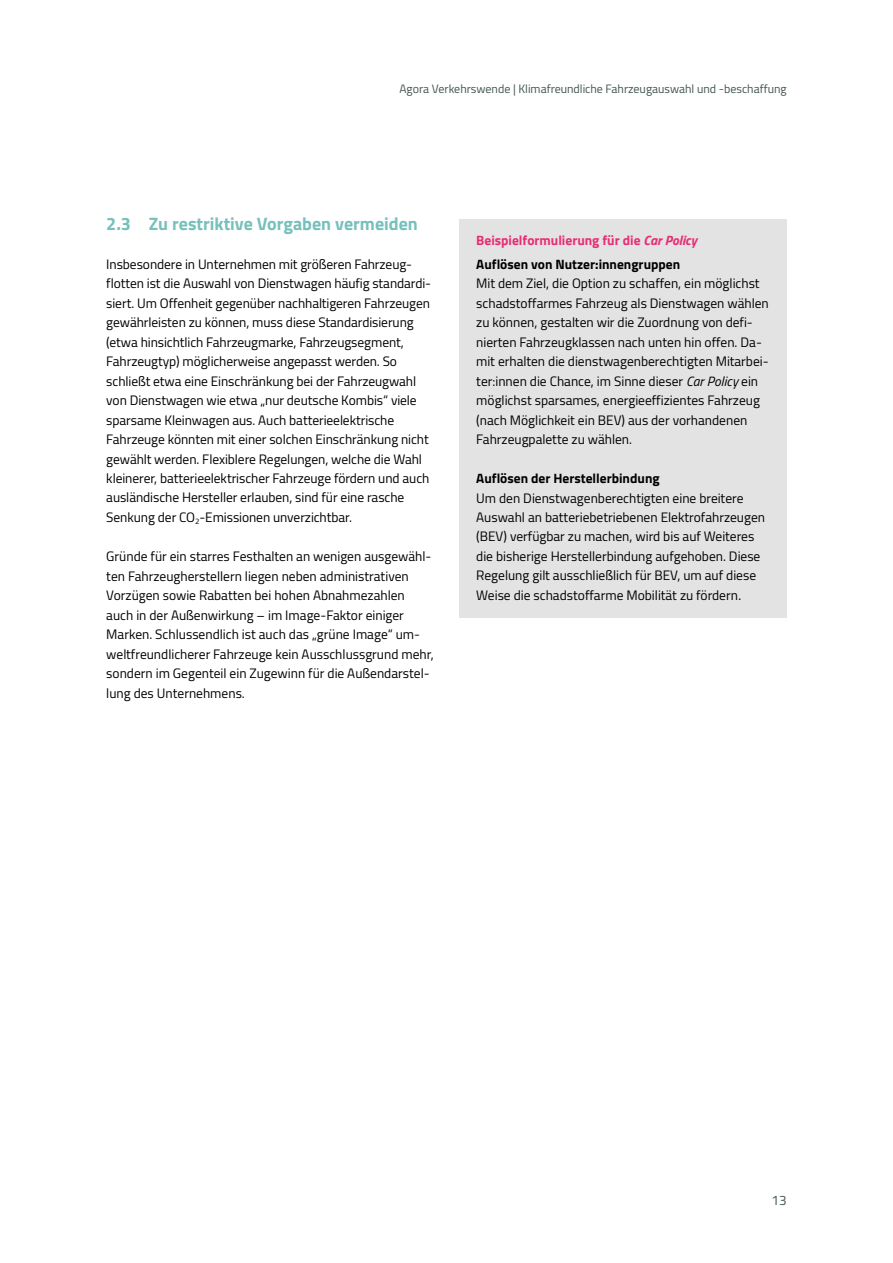
<style>
.page{position:relative;width:893px;height:1263px;background:#fff}
.page>*{position:absolute;margin:0;border:0;box-sizing:border-box;transform-origin:0 0}
.t1{font:700 18px "Cairo";color:#77c0bb}
.t2{font:13.5px/19.5px "Cairo";letter-spacing:-.005em;color:#000}
.t3{font:700 13.5px/23.4px "Cairo";color:#000}
.t4{font:13.5px "Cairo";color:#425652}
.t5{font:12px "Cairo";color:#425652}
.s1{color:#e72d74}
.s2{font-style:italic;color:#e72d74}
.s3{font-style:italic}
.s4{font-family:"Calibri"}
</style>
<div class="page">
<div style="left:459px;top:219px;width:328px;height:398px;background:#e3e3e3"></div>
<p class="t5" style="left:399px;top:79px;width:389px">Agora Verkehrswende | Klimafreundliche Fahrzeugauswahl und -beschaffung</p>
<h1 class="t1" style="left:106px;top:209px;width:313px">2.3 Zu restriktive Vorgaben vermeiden</h1>
<p class="t2" style="left:106px;top:254px;width:326px">Insbesondere in Unternehmen mit größeren Fahrzeug&shy;flotten ist die Auswahl von Dienstwagen häufig standardi&shy;siert. Um Offenheit gegenüber nachhaltigeren Fahrzeugen gewährleisten zu können, muss diese Standardisierung (etwa hinsichtlich Fahrzeugmarke, Fahrzeugsegment, Fahrzeugtyp) möglicherweise angepasst werden. So schließt etwa eine Einschränkung bei der Fahrzeugwahl von Dienstwagen wie etwa „nur deutsche Kombis“ viele sparsame Kleinwagen aus. Auch batterieelektrische Fahrzeuge könnten mit einer solchen Einschränkung nicht gewählt werden. Flexiblere Regelungen, welche die Wahl kleinerer, batterieelektrischer Fahrzeuge fördern und auch ausländische Hersteller erlauben, sind für eine rasche Senkung der CO<sub>2</sub>-Emissionen unverzichtbar.</p>
<p class="t2" style="left:106px;top:546px;width:329px">Gründe für ein starres Festhalten an wenigen ausgewähl&shy;ten Fahrzeugherstellern liegen neben administrativen Vorzügen sowie Rabatten bei hohen Abnahmezahlen auch in der Außenwirkung – im Image-Faktor einiger Marken. Schlussendlich ist auch das „grüne Image“ um&shy;weltfreundlicherer Fahrzeuge kein Ausschlussgrund mehr, sondern im Gegenteil ein Zugewinn für die Außendarstel&shy;lung des Unternehmens.</p>
<p class="t3" style="left:476px;top:229px;width:222px"><span class="s1">Beispielformulierung für die</span> <span class="s2">Car Policy<br></span>Auflösen von Nutzer:innengruppen</p>
<p class="t2" style="left:476px;top:273px;width:294px">Mit dem Ziel, die Option zu schaffen, ein möglichst schadstoffarmes Fahrzeug als Dienstwagen wählen zu können, gestalten wir die Zuordnung von defi&shy;nierten Fahrzeugklassen nach unten hin offen. Da&shy;mit erhalten die dienstwagenberechtigten Mitarbei&shy;ter:innen die Chance, im Sinne dieser <span class="s3">Car Policy</span> ein möglichst sparsames, energieeffizientes Fahrzeug (nach Möglichkeit ein BEV) aus der vorhandenen Fahrzeugpalette zu wählen.</p>
<p class="t3" style="left:476px;top:466px;width:185px">Auflösen der Herstellerbindung</p>
<p class="t2" style="left:476px;top:488px;width:290px">Um den Dienstwagenberechtigten eine breitere Auswahl an batteriebetriebenen Elektrofahrzeugen (BEV) verfügbar zu machen, wird bis auf Weiteres die bisherige Herstellerbindung aufgehoben. Diese Regelung gilt ausschließlich für BEV, um auf diese Weise die schadstoffarme Mobilität zu fördern<span class="s4">.</span></p>
<p class="t4" style="left:771px;top:1189px;width:17px">13</p>
</div>
